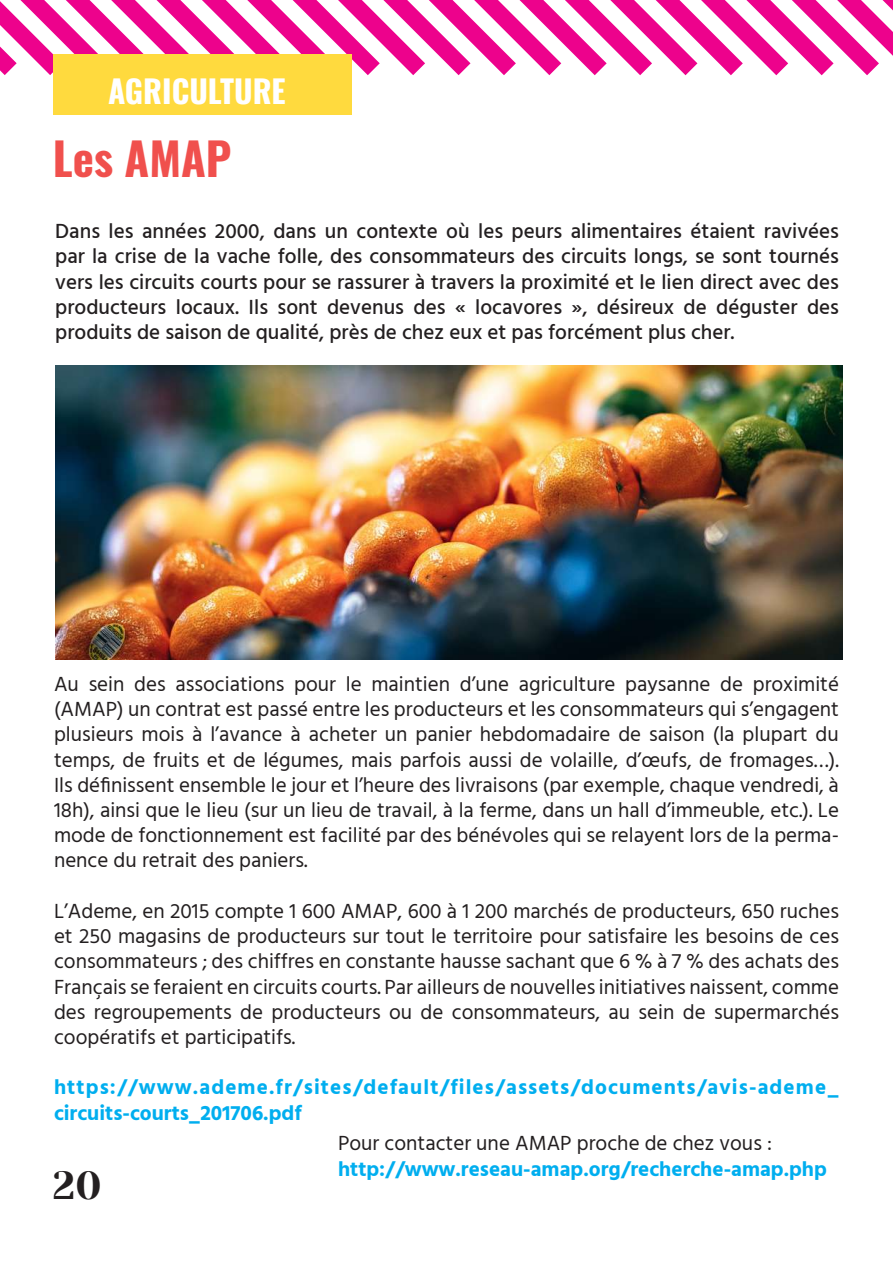
<style>
.page{position:relative;width:893px;height:1263px;background:#fff}
.page>*{position:absolute;margin:0;border:0;box-sizing:border-box;transform-origin:0 0}
.t1{font:700 45px "Oswald";color:#f0504d}
.t2{font:39px "Yeseva One";color:#231f20}
.t3{font:700 31.5px "Oswald";color:#fff}
.t4{font:21px/25.2px "Hind Guntur";color:#231f20;text-align:justify}
.t5{font:500 21px/25.2px "Hind Guntur";color:#231f20;text-align:justify}
.t6{font:700 21px/25.2px "Hind Guntur";letter-spacing:.055em;color:#00aeef}
.t7{font:700 21px "Hind Guntur";color:#00aeef}
</style>
<div class="page">
<svg style="left:0;top:0;width:893px;height:76px"></svg>
<img style="left:55px;top:366px;width:787px;height:293px">
<div style="left:53px;top:54px;width:299px;height:60px;background:#ffda3e"></div>
<h3 class="t3" style="left:108px;top:75px;width:179px">AGRICULTURE</h3>
<h1 class="t1" style="left:53px;top:135px;width:180px">Les AMAP</h1>
<p class="t5" style="left:55px;top:218px;width:785px">Dans les années 2000, dans un contexte où les peurs alimentaires étaient ravivées par la crise de la vache folle, des consommateurs des circuits longs, se sont tournés vers les circuits courts pour se rassurer à travers la proximité et le lien direct avec des producteurs locaux. Ils sont devenus des « locavores », désireux de déguster des produits de saison de qualité, près de chez eux et pas forcément plus cher.</p>
<p class="t4" style="left:54px;top:671px;width:787px">Au sein des associations pour le maintien d’une agriculture paysanne de proximité (AMAP) un contrat est passé entre les producteurs et les consommateurs qui s’engagent plusieurs mois à l’avance à acheter un panier hebdomadaire de saison (la plupart du temps, de fruits et de légumes, mais parfois aussi de volaille, d’œufs, de fromages…).<br>Ils définissent ensemble le jour et l’heure des livraisons (par exemple, chaque vendredi, à 18h), ainsi que le lieu (sur un lieu de travail, à la ferme, dans un hall d’immeuble, etc.). Le mode de fonctionnement est facilité par des bénévoles qui se relayent lors de la perma&shy;nence du retrait des paniers.</p>
<p class="t4" style="left:54px;top:898px;width:786px">L’Ademe, en 2015 compte 1 600 AMAP, 600 à 1 200 marchés de producteurs, 650 ruches et 250 magasins de producteurs sur tout le territoire pour satisfaire les besoins de ces consommateurs ; des chiffres en constante hausse sachant que 6 % à 7 % des achats des Français se feraient en circuits courts. Par ailleurs de nouvelles initiatives naissent, comme des regroupements de producteurs ou de consommateurs, au sein de supermarchés coopératifs et participatifs.</p>
<p class="t6" style="left:54px;top:1074px;width:786px">https://www.ademe.fr/sites/default/files/assets/documents/avis-ademe_ circuits-courts_201706.pdf</p>
<h2 class="t2" style="left:53px;top:1157px;width:50px">20</h2>
<p class="t4" style="left:338px;top:1130px;width:435px">Pour contacter une AMAP proche de chez vous :</p>
<p class="t7" style="left:338px;top:1156px;width:490px">http://www.reseau-amap.org/recherche-amap.php</p>
</div>
